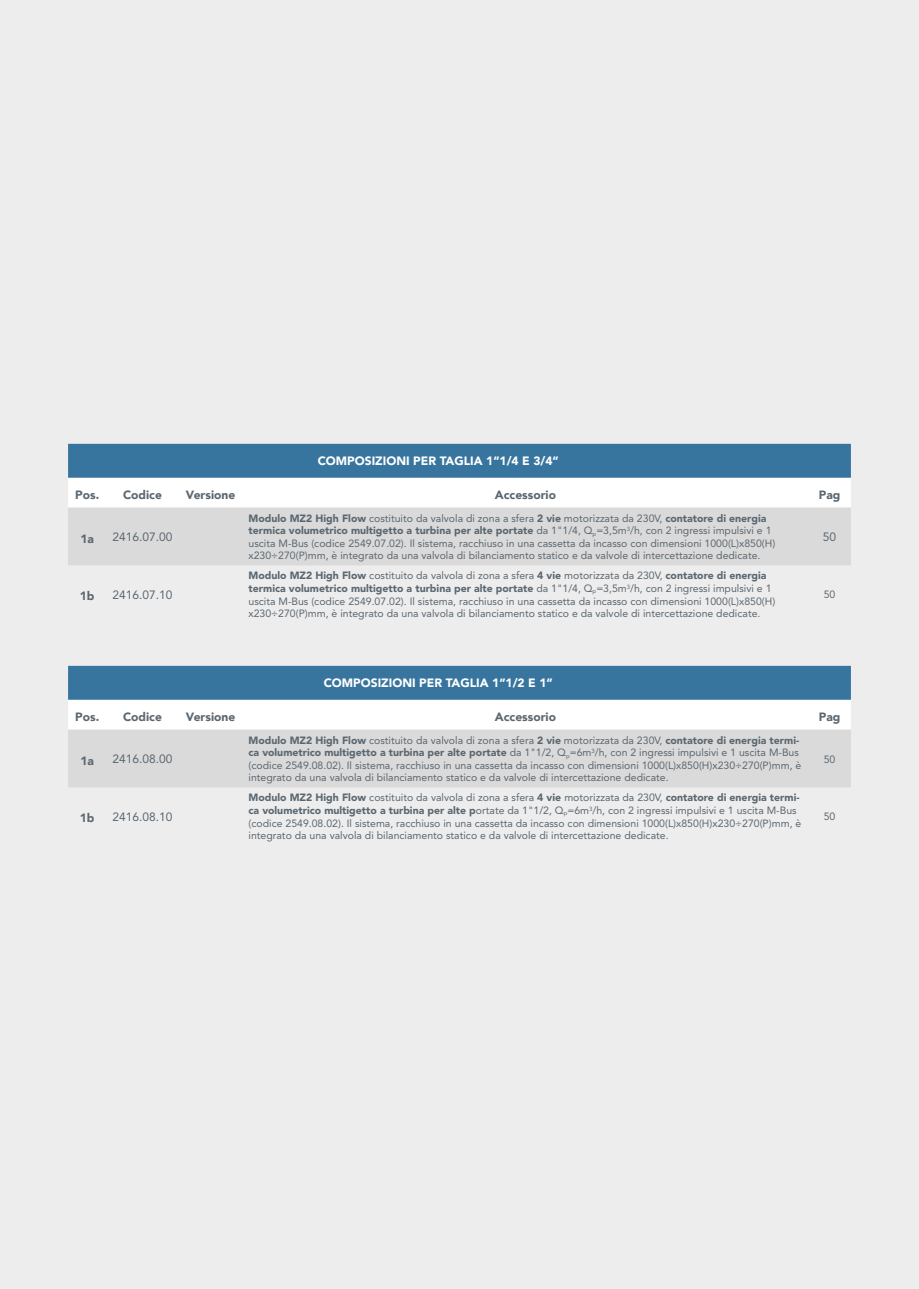
<style>
.page{position:relative;width:919px;height:1289px;background:#fff}
.page>*{position:absolute;margin:0;border:0;box-sizing:border-box;transform-origin:0 0}
.t1{font:900 12px "Avenir";color:#5b6770}
.t2{font:900 12px "Avenir LT Pro";color:#fff}
.t3{font:12px "Avenir LT Pro";color:#5b6770}
.t4{font:10.5px/12.6px "Avenir LT Pro";color:#5b6770}
.s1{font-weight:900}
</style>
<div class="page">
<div style="left:0;top:0;width:918px;height:1288px;background:#ededed"></div>
<svg style="left:68px;top:444px;width:782px;height:121px;background:#b5c6d2"></svg>
<svg style="left:68px;top:665px;width:782px;height:122px;background:#b5c7d2"></svg>
<p class="t2" style="left:318px;top:454px;width:242px">COMPOSIZIONI PER TAGLIA 1”1/4 E 3/4”</p>
<p class="t1" style="left:75px;top:484px;width:25px">Pos.</p>
<p class="t1" style="left:123px;top:484px;width:40px">Codice</p>
<p class="t1" style="left:186px;top:484px;width:51px">Versione</p>
<p class="t1" style="left:495px;top:484px;width:63px">Accessorio</p>
<p class="t1" style="left:818px;top:484px;width:23px">Pag</p>
<p class="t1" style="left:80px;top:528px;width:15px">1a</p>
<p class="t3" style="left:112px;top:529px;width:62px">2416.07.00</p>
<p class="t4" style="left:248px;top:511px;width:528px"><span class="s1">Modulo MZ2 High Flow</span> costituito da valvola di zona a sfera <span class="s1">2 vie</span> motorizzata da 230V, <span class="s1">contatore di energia termica volumetrico multigetto a turbina per alte portate</span> da 1"1/4, Q<sub>p</sub>=3,5m<sup>3</sup>/h, con 2 ingressi impulsivi e 1 uscita M-Bus (codice 2549.07.02). Il sistema, racchiuso in una cassetta da incasso con dimensioni 1000(L)x850(H) x230÷270(P)mm, è integrato da una valvola di bilanciamento statico e da valvole di intercettazione dedicate.</p>
<p class="t3" style="left:822px;top:529px;width:15px">50</p>
<p class="t1" style="left:80px;top:586px;width:16px">1b</p>
<p class="t3" style="left:112px;top:587px;width:62px">2416.07.10</p>
<p class="t4" style="left:248px;top:569px;width:528px"><span class="s1">Modulo MZ2 High Flow</span> costituito da valvola di zona a sfera <span class="s1">4 vie</span> motorizzata da 230V, <span class="s1">contatore di energia termica volumetrico multigetto a turbina per alte portate</span> da 1"1/4, Q<sub>p</sub>=3,5m<sup>3</sup>/h, con 2 ingressi impulsivi e 1 uscita M-Bus (codice 2549.07.02). Il sistema, racchiuso in una cassetta da incasso con dimensioni 1000(L)x850(H) x230÷270(P)mm, è integrato da una valvola di bilanciamento statico e da valvole di intercettazione dedicate.</p>
<p class="t2" style="left:324px;top:676px;width:230px">COMPOSIZIONI PER TAGLIA 1”1/2 E 1”</p>
<p class="t4" style="left:823px;top:588px;width:13px">50</p>
<p class="t1" style="left:75px;top:706px;width:25px">Pos.</p>
<p class="t1" style="left:123px;top:706px;width:40px">Codice</p>
<p class="t1" style="left:186px;top:706px;width:51px">Versione</p>
<p class="t1" style="left:495px;top:706px;width:63px">Accessorio</p>
<p class="t1" style="left:818px;top:706px;width:23px">Pag</p>
<p class="t1" style="left:80px;top:750px;width:15px">1a</p>
<p class="t3" style="left:112px;top:751px;width:62px">2416.08.00</p>
<p class="t4" style="left:248px;top:733px;width:554px"><span class="s1">Modulo MZ2 High Flow</span> costituito da valvola di zona a sfera <span class="s1">2 vie</span> motorizzata da 230V, <span class="s1">contatore di energia termi&shy;ca volumetrico multigetto a turbina per alte portate</span> da 1"1/2, Q<sub>p</sub>=6m<sup>3</sup>/h, con 2 ingressi impulsivi e 1 uscita M-Bus (codice 2549.08.02). Il sistema, racchiuso in una cassetta da incasso con dimensioni 1000(L)x850(H)x230÷270(P)mm, è integrato da una valvola di bilanciamento statico e da valvole di intercettazione dedicate.</p>
<p class="t4" style="left:823px;top:752px;width:13px">50</p>
<p class="t1" style="left:80px;top:807px;width:16px">1b</p>
<p class="t3" style="left:112px;top:809px;width:62px">2416.08.10</p>
<p class="t4" style="left:248px;top:791px;width:554px"><span class="s1">Modulo MZ2 High Flow</span> costituito da valvola di zona a sfera <span class="s1">4 vie</span> motorizzata da 230V, <span class="s1">contatore di energia termi&shy;ca volumetrico multigetto a turbina per alte p</span>ortate da 1"1/2, Q<sub>p</sub>=6m<sup>3</sup>/h, con 2 ingressi impulsivi e 1 uscita M-Bus (codice 2549.08.02). Il sistema, racchiuso in una cassetta da incasso con dimensioni 1000(L)x850(H)x230÷270(P)mm, è integrato da una valvola di bilanciamento statico e da valvole di intercettazione dedicate.</p>
<p class="t4" style="left:823px;top:810px;width:13px">50</p>
</div>
